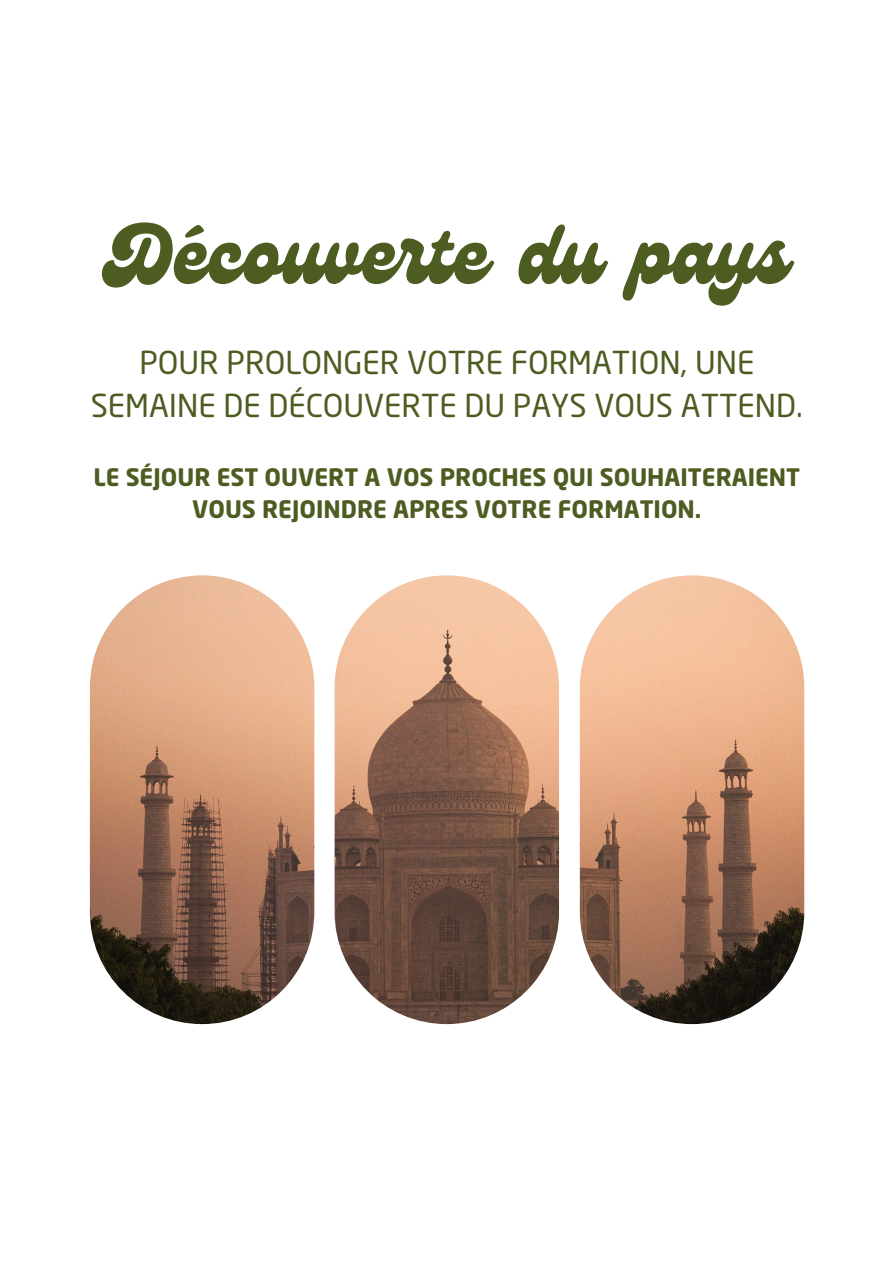
<style>
.page{position:relative;width:894px;height:1264px;background:#fff}
.page>*{position:absolute;margin:0;border:0;box-sizing:border-box;transform-origin:0 0}
.t1{font:82.8px "Genty";color:#4d5c21}
.t2{font:31.2px/42.8px "Neo Sans Pro";color:#4d5c21;text-align:center}
.t3{font:700 23.7px/32.7px "Neo Sans Pro";color:#4d5c21;text-align:center}
</style>
<div class="page">
<img style="left:90px;top:575px;width:224px;height:449px;border-radius:112px">
<img style="left:334px;top:575px;width:225px;height:449px;border-radius:112px">
<img style="left:579px;top:575px;width:225px;height:449px;border-radius:112px">
<h1 class="t1" style="left:105px;top:207px;width:684px">Découverte du pays</h1>
<h2 class="t2" style="left:91px;top:344px;width:713px">POUR PROLONGER VOTRE FORMATION, UNE<br>SEMAINE DE DÉCOUVERTE DU PAYS VOUS ATTEND.</h2>
<p class="t3" style="left:93px;top:463px;width:708px">LE SÉJOUR EST OUVERT A VOS PROCHES QUI SOUHAITERAIENT<br>VOUS REJOINDRE APRES VOTRE FORMATION.</p>
</div>
